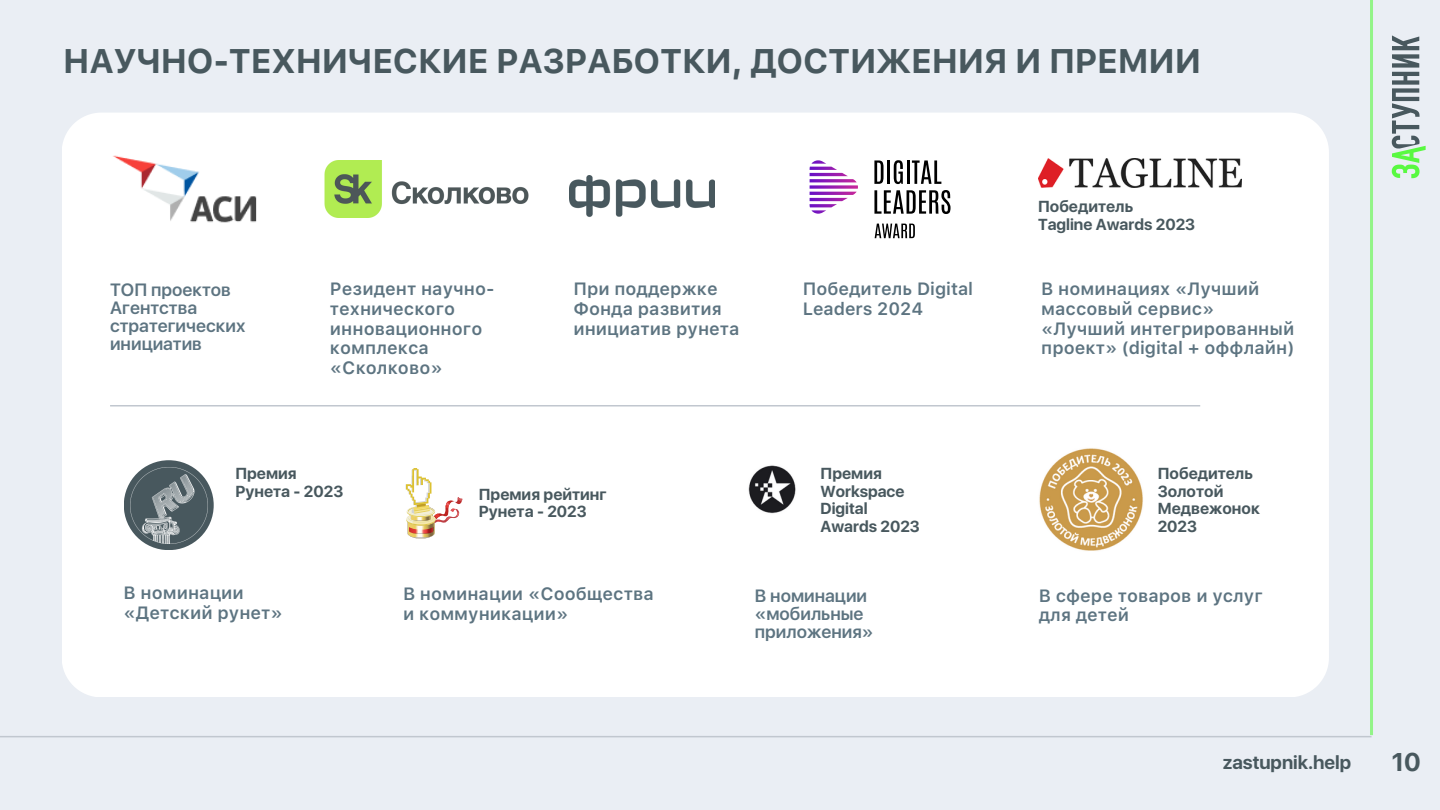
<style>
.page{position:relative;width:1440px;height:810px;background:#eaeef4}
.page>*{position:absolute;margin:0;border:0;box-sizing:border-box;transform-origin:0 0}
.t1{font:700 34px "SFUI Text";letter-spacing:-.025em;color:#48585e}
.t2{font:700 25.5px "SFUI Display";color:#48585e}
.t3{font:700 18.7px "SFUI Display";color:#48585e}
.t4{font:600 17.7px/19.6px "SFUI Text";color:#5d7481}
.t5{font:600 17.7px/18.2px "SFUI Display";color:#5d7481}
.t6{font:700 15.9px/17.5px "SFUI Display";color:#48585e}
</style>
<div class="page">
<div style="left:62px;top:113px;width:1267px;height:584px;background:#fff"></div>
<hr style="left:0;top:736px;width:1372px;height:1px;background:#c1c7cf">
<hr style="left:1370px;top:0;width:3px;height:735px;background:#59f941">
<svg style="left:1392px;top:35px;width:34px;height:143px"></svg>
<img style="left:1039px;top:448px;width:104px;height:104px">
<img style="left:570px;top:175px;width:145px;height:43px">
<img style="left:324px;top:160px;width:205px;height:58px">
<img style="left:102px;top:131px;width:178px;height:116px">
<hr style="left:110px;top:405px;width:1090px;height:1px;background:#c1c7cf">
<div style="left:124px;top:460px;width:90px;height:90px;background:#48585e;border-radius:50%"></div>
<img style="left:131px;top:467px;width:76px;height:77px">
<img style="left:1038px;top:159px;width:203px;height:28px">
<img style="left:744px;top:460px;width:57px;height:58px">
<svg style="left:874px;top:160px;width:10px;height:24px"></svg>
<hr style="left:887px;top:160px;width:3px;height:24px;background:#000">
<svg style="left:894px;top:160px;width:9px;height:24px"></svg>
<hr style="left:907px;top:160px;width:2px;height:24px;background:#000">
<svg style="left:912px;top:160px;width:29px;height:24px"></svg>
<svg style="left:874px;top:190px;width:77px;height:24px;background:#949494"></svg>
<svg style="left:875px;top:224px;width:40px;height:14px"></svg>
<svg style="left:810px;top:160px;width:48px;height:54px;background:#d7aee4"></svg>
<img style="left:406px;top:526px;width:30px;height:12px">
<img style="left:409px;top:526px;width:25px;height:7px">
<svg style="left:407px;top:533px;width:28px;height:6px"></svg>
<svg style="left:406px;top:468px;width:56px;height:58px;background:#f3e7d1"></svg>
<p class="t1" style="left:63px;top:41px;width:1140px">НАУЧНО-ТЕХНИЧЕСКИЕ РАЗРАБОТКИ, ДОСТИЖЕНИЯ И ПРЕМИИ</p>
<p class="t5" style="left:110px;top:280px;width:137px">ТОП проектов<br>Агентства стратегических инициатив</p>
<p class="t4" style="left:330px;top:279px;width:166px">Резидент научно&shy;технического инновационного комплекса «Сколково»</p>
<p class="t4" style="left:573px;top:279px;width:168px">При поддержке<br>Фонда развития инициатив рунета</p>
<p class="t4" style="left:803px;top:279px;width:172px">Победитель Digital<br>Leaders 2024</p>
<h2 class="t6" style="left:235px;top:465px;width:63px">Премия</h2>
<h2 class="t6" style="left:235px;top:482px;width:110px">Рунета - 2023</h2>
<h1 class="t6" style="left:479px;top:485px;width:130px">Премия рейтинг</h1>
<p class="t6" style="left:479px;top:503px;width:110px">Рунета - 2023</p>
<p class="t6" style="left:821px;top:465px;width:63px">Премия</p>
<p class="t6" style="left:821px;top:482px;width:85px">Workspace</p>
<p class="t6" style="left:821px;top:500px;width:49px">Digital</p>
<p class="t6" style="left:821px;top:517px;width:101px">Awards 2023</p>
<p class="t6" style="left:1038px;top:198px;width:97px">Победитель</p>
<p class="t6" style="left:1038px;top:215px;width:159px">Tagline Awards 2023</p>
<p class="t4" style="left:1041px;top:279px;width:255px">В номинациях «Лучший массовый сервис» «Лучший интегрированный проект» (digital + оффлайн)</p>
<p class="t6" style="left:1158px;top:465px;width:97px">Победитель</p>
<h2 class="t6" style="left:1158px;top:482px;width:104px">Золотой<br>Медвежонок</h2>
<h2 class="t6" style="left:1158px;top:517px;width:41px">2023</h2>
<h2 class="t4" style="left:124px;top:583px;width:161px">В номинации «Детский рунет»</h2>
<p class="t4" style="left:1039px;top:586px;width:226px">В сфере товаров и услуг для детей</p>
<p class="t4" style="left:403px;top:584px;width:252px">В номинации «Сообщества и коммуникации»</p>
<p class="t5" style="left:755px;top:587px;width:120px">В номинации «мобильные приложения»</p>
<p class="t3" style="left:1223px;top:751px;width:130px">zastupnik.help</p>
<p class="t2" style="left:1392px;top:747px;width:30px">10</p>
</div>
